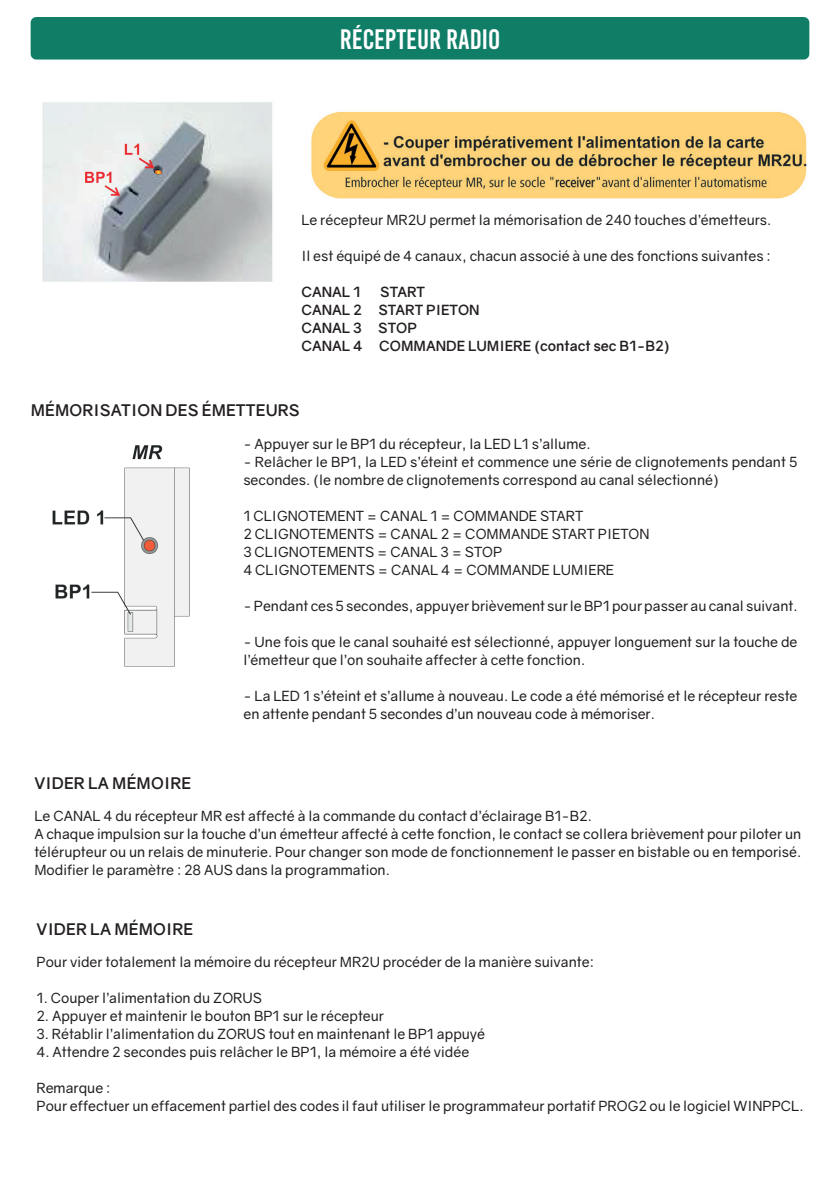
<style>
.page{position:relative;width:840px;height:1191px;background:#fff}
.page>*{position:absolute;margin:0;border:0;box-sizing:border-box;transform-origin:0 0}
.t1{font:28px "Bebas Kai";color:#fff}
.t2{font:700 16px "Gravity";letter-spacing:.01em;color:#231f20}
.t3{font:14px/18px "Gravity";color:#231f20}
.t4{font:700 14px/18px "Gravity";color:#231f20}
</style>
<div class="page">
<div style="left:31px;top:17px;width:777px;height:43px;background:#107e67;border-radius:6px"></div>
<img style="left:42px;top:102px;width:231px;height:180px">
<img style="left:311px;top:111px;width:496px;height:88px">
<img style="left:52px;top:445px;width:138px;height:222px">
<h1 class="t1" style="left:339px;top:24px;width:162px">RÉCEPTEUR RADIO</h1>
<p class="t3" style="left:301px;top:211px;width:471px">Le récepteur MR2U permet la mémorisation de 240 touches d’émetteurs.</p>
<p class="t3" style="left:301px;top:247px;width:470px">Il est équipé de 4 canaux, chacun associé à une des fonctions suivantes :</p>
<p class="t4" style="left:301px;top:283px;width:61px">CANAL 1</p>
<p class="t4" style="left:301px;top:283px;width:370px;text-indent:79px">START<br>CANAL 2 START PIETON<br>CANAL 3 STOP<br>CANAL 4 COMMANDE LUMIERE (contact sec B1-B2)</p>
<p class="t2" style="left:31px;top:400px;width:270px">MÉMORISATION DES ÉMETTEURS</p>
<p class="t3" style="left:243px;top:435px;width:348px">- Appuyer sur le BP1 du récepteur, la LED L1 s’allume.</p>
<p class="t3" style="left:243px;top:453px;width:555px">- Relâcher le BP1, la LED s’éteint et commence une série de clignotements pendant 5 secondes. (le nombre de clignotements correspond au canal sélectionné)</p>
<p class="t3" style="left:243px;top:507px;width:407px">1 CLIGNOTEMENT = CANAL 1 = COMMANDE START<br>2 CLIGNOTEMENTS = CANAL 2 = COMMANDE START PIETON 3 CLIGNOTEMENTS = CANAL 3 = STOP<br>4 CLIGNOTEMENTS = CANAL 4 = COMMANDE LUMIERE</p>
<p class="t3" style="left:243px;top:597px;width:555px">- Pendant ces 5 secondes, appuyer brièvement sur le BP1 pour passer au canal suivant.</p>
<p class="t3" style="left:243px;top:633px;width:555px">- Une fois que le canal souhaité est sélectionné, appuyer longuement sur la touche de l’émetteur que l’on souhaite affecter à cette fonction.</p>
<p class="t3" style="left:243px;top:687px;width:555px">- La LED 1 s’éteint et s’allume à nouveau. Le code a été mémorisé et le récepteur reste en attente pendant 5 secondes d’un nouveau code à mémoriser.</p>
<p class="t2" style="left:34px;top:772px;width:158px">VIDER LA MÉMOIRE</p>
<p class="t3" style="left:34px;top:807px;width:768px">Le CANAL 4 du récepteur MR est affecté à la commande du contact d’éclairage B1-B2.<br>A chaque impulsion sur la touche d’un émetteur affecté à cette fonction, le contact se collera brièvement pour piloter un télérupteur ou un relais de minuterie. Pour changer son mode de fonctionnement le passer en bistable ou en temporisé.<br>Modifier le paramètre : 28 AUS dans la programmation.</p>
<p class="t2" style="left:37px;top:919px;width:158px">VIDER LA MÉMOIRE</p>
<p class="t3" style="left:36px;top:953px;width:558px">Pour vider totalement la mémoire du récepteur MR2U procéder de la manière suivante:</p>
<p class="t3" style="left:36px;top:989px;width:227px">1. Couper l’alimentation du ZORUS</p>
<p class="t3" style="left:36px;top:1007px;width:349px">2. Appuyer et maintenir le bouton BP1 sur le récepteur</p>
<p class="t3" style="left:36px;top:1025px;width:450px">3. Rétablir l’alimentation du ZORUS tout en maintenant le BP1 appuyé</p>
<p class="t3" style="left:36px;top:1043px;width:434px">4. Attendre 2 secondes puis relâcher le BP1, la mémoire a été vidée</p>
<p class="t3" style="left:36px;top:1079px;width:768px">Remarque :<br>Pour effectuer un effacement partiel des codes il faut utiliser le programmateur portatif PROG2 ou le logiciel WINPPCL.</p>
</div>
